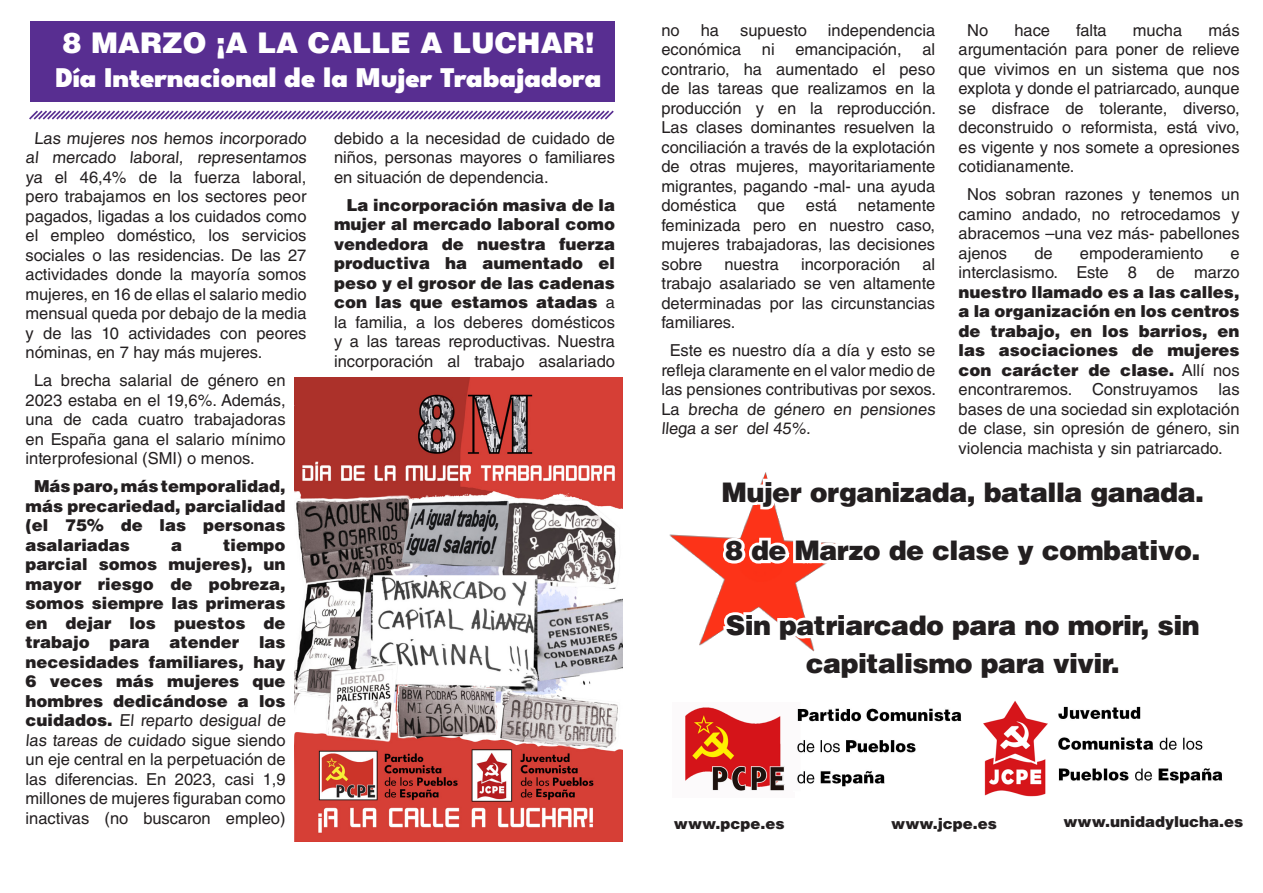
<style>
.page{position:relative;width:1263px;height:893px;background:#fff}
.page>*{position:absolute;margin:0;border:0;box-sizing:border-box;transform-origin:0 0}
.t1{font:900 28.5px "League Spartan";color:#fff}
.t2{font:900 28.5px "Helvetica LT Std";color:#fff}
.t3{font:900 27px/37.5px "Helvetica LT Std";letter-spacing:-.02em;color:#231f20;text-align:center}
.t4{font:16.5px/19.5px "Helvetica LT Std";color:#231f20;text-align:justify}
.t5{font:900 16.5px/19.5px "Helvetica LT Std";color:#231f20;text-align:justify}
.t6{font:900 15px "Helvetica LT Std";color:#231f20}
.s1{font-weight:400}
.s2{font-weight:900}
</style>
<div class="page">
<img style="left:669px;top:534px;width:134px;height:112px">
<svg style="left:29px;top:110px;width:585px;height:10px"></svg>
<svg style="left:717px;top:472px;width:119px;height:112px"></svg>
<svg style="left:720px;top:609px;width:95px;height:43px"></svg>
<div style="left:31px;top:21px;width:584px;height:81px;background:#582e91"></div>
<img style="left:294px;top:378px;width:328px;height:464px">
<img style="left:1058px;top:706px;width:165px;height:78px">
<img style="left:685px;top:707px;width:100px;height:84px">
<img style="left:797px;top:708px;width:165px;height:79px">
<img style="left:983px;top:701px;width:64px;height:96px">
<p class="t2" style="left:63px;top:24px;width:533px">8 MARZO ¡A LA CALLE A LUCHAR!</p>
<p class="t1" style="left:55px;top:54px;width:547px">Día Internacional de la Mujer Trabajadora</p>
<p class="t4" style="left:26px;top:128px;width:284px;text-indent:9px">Las mujeres nos hemos incorporado al mercado laboral, representamos ya el 46,4% de la fuerza laboral, pero trabajamos en los sectores peor pagados, ligadas a los cuidados como el empleo doméstico, los servicios sociales o las residencias. De las 27 actividades donde la mayoría somos mujeres, en 16 de ellas el salario medio mensual queda por debajo de la media y de las 10 actividades con peores nóminas, en 7 hay más mujeres.</p>
<p class="t4" style="left:26px;top:371px;width:262px;text-indent:9px">La brecha salarial de género en 2023 estaba en el 19,6%. Además, una de cada cuatro trabajadoras en España gana el salario mínimo interprofesional (SMI) o menos.</p>
<p class="t5" style="left:26px;top:476px;width:262px;text-indent:9px">Más paro, más temporalidad, más precariedad, parcialidad (el 75% de las personas asalariadas</p>
<p class="t5" style="left:26px;top:535px;width:263px;text-indent:198px">tiempo parcial somos mujeres), un mayor riesgo de pobreza, somos siempre las primeras en dejar los puestos de trabajo para atender las necesidades familiares, hay 6 veces más mujeres que hombres dedicándose a los cuidados. <span class="s1">El reparto desigual de las tareas de cuidado sigue siendo un eje central en la perpetuación de las diferencias. En 2023, casi 1,9 millones de mujeres figuraban como inactivas (no buscaron empleo)</span></p>
<p class="t5" style="left:171px;top:535px;width:13px">a</p>
<p class="t4" style="left:334px;top:128px;width:282px">debido a la necesidad de cuidado de niños, personas mayores o familiares en situación de dependencia.</p>
<p class="t5" style="left:334px;top:195px;width:282px;text-indent:12px">La incorporación masiva de la mujer al mercado laboral como vendedora de nuestra fuerza productiva ha aumentado el peso y el grosor de las cadenas con las que estamos atadas <span class="s1">a la familia, a los deberes domésticos y a las tareas reproductivas. Nuestra incorporación al trabajo asalariado</span></p>
<p class="t4" style="left:958px;top:20px;width:282px;text-indent:250px">más argumentación para poner de relieve que vivimos en un sistema que nos explota y donde el patriarcado, aunque se disfrace de tolerante, diverso, deconstruido o reformista, está vivo, es vigente y nos somete a opresiones cotidianamente.</p>
<p class="t4" style="left:958px;top:185px;width:282px;text-indent:9px">Nos sobran razones y tenemos un camino andado, no retrocedamos y abracemos –una vez más- pabellones ajenos</p>
<p class="t4" style="left:967px;top:20px;width:23px">No</p>
<p class="t4" style="left:1014px;top:20px;width:37px">hace</p>
<p class="t4" style="left:1076px;top:20px;width:32px">falta</p>
<p class="t4" style="left:1133px;top:20px;width:51px">mucha</p>
<p class="t4" style="left:661px;top:20px;width:20px">no</p>
<p class="t4" style="left:701px;top:20px;width:20px">ha</p>
<p class="t4" style="left:740px;top:20px;width:68px">supuesto</p>
<p class="t4" style="left:828px;top:20px;width:109px">independencia</p>
<p class="t4" style="left:661px;top:40px;width:81px">económica</p>
<p class="t4" style="left:762px;top:40px;width:14px">ni</p>
<p class="t4" style="left:795px;top:40px;width:108px">emancipación,</p>
<p class="t4" style="left:661px;top:40px;width:276px;text-indent:261px">al contrario, ha aumentado el peso de las tareas que realizamos en la producción y en la reproducción.<br>Las clases dominantes resuelven la conciliación a través de la explotación de otras mujeres, mayoritariamente migrantes, pagando -mal- una ayuda doméstica</p>
<p class="t4" style="left:757px;top:196px;width:29px">que</p>
<p class="t4" style="left:806px;top:196px;width:33px">está</p>
<p class="t4" style="left:661px;top:196px;width:275px;text-indent:196px">netamente feminizada pero en nuestro caso, mujeres trabajadoras, las decisiones sobre</p>
<p class="t4" style="left:1034px;top:243px;width:20px">de</p>
<p class="t4" style="left:1080px;top:243px;width:125px">empoderamiento</p>
<p class="t4" style="left:958px;top:243px;width:282px;text-indent:272px">e interclasismo. Este 8 de marzo <span class="s2">nuestro llamado es a las calles, a la organización en los centros de trabajo, en los barrios, en las asociaciones de mujeres con carácter de clase.</span> Allí nos encontraremos. Construyamos las bases de una sociedad sin explotación de clase, sin opresión de género, sin violencia machista y sin patriarcado.</p>
<p class="t3" style="left:721px;top:473px;width:484px">Mujer organizada, batalla ganada.</p>
<p class="t3" style="left:725px;top:531px;width:477px">8 de Marzo de clase y combativo.</p>
<p class="t4" style="left:724px;top:254px;width:56px">nuestra</p>
<p class="t4" style="left:801px;top:254px;width:101px">incorporación</p>
<p class="t4" style="left:661px;top:254px;width:275px;text-indent:261px">al trabajo asalariado se ven altamente determinadas por las circunstancias familiares.</p>
<p class="t4" style="left:661px;top:341px;width:277px;text-indent:9px">Este es nuestro día a día y esto se refleja claramente en el valor medio de las pensiones contributivas por sexos.<br>La brecha de género en pensiones llega a ser del 45%.</p>
<p class="t3" style="left:726px;top:606px;width:476px">Sin patriarcado para no morir, sin capitalismo para vivir.</p>
<p class="t6" style="left:674px;top:813px;width:112px">www.pcpe.es</p>
<p class="t6" style="left:891px;top:813px;width:107px">www.jcpe.es</p>
<p class="t6" style="left:1063px;top:812px;width:182px">www.unidadylucha.es</p>
</div>
